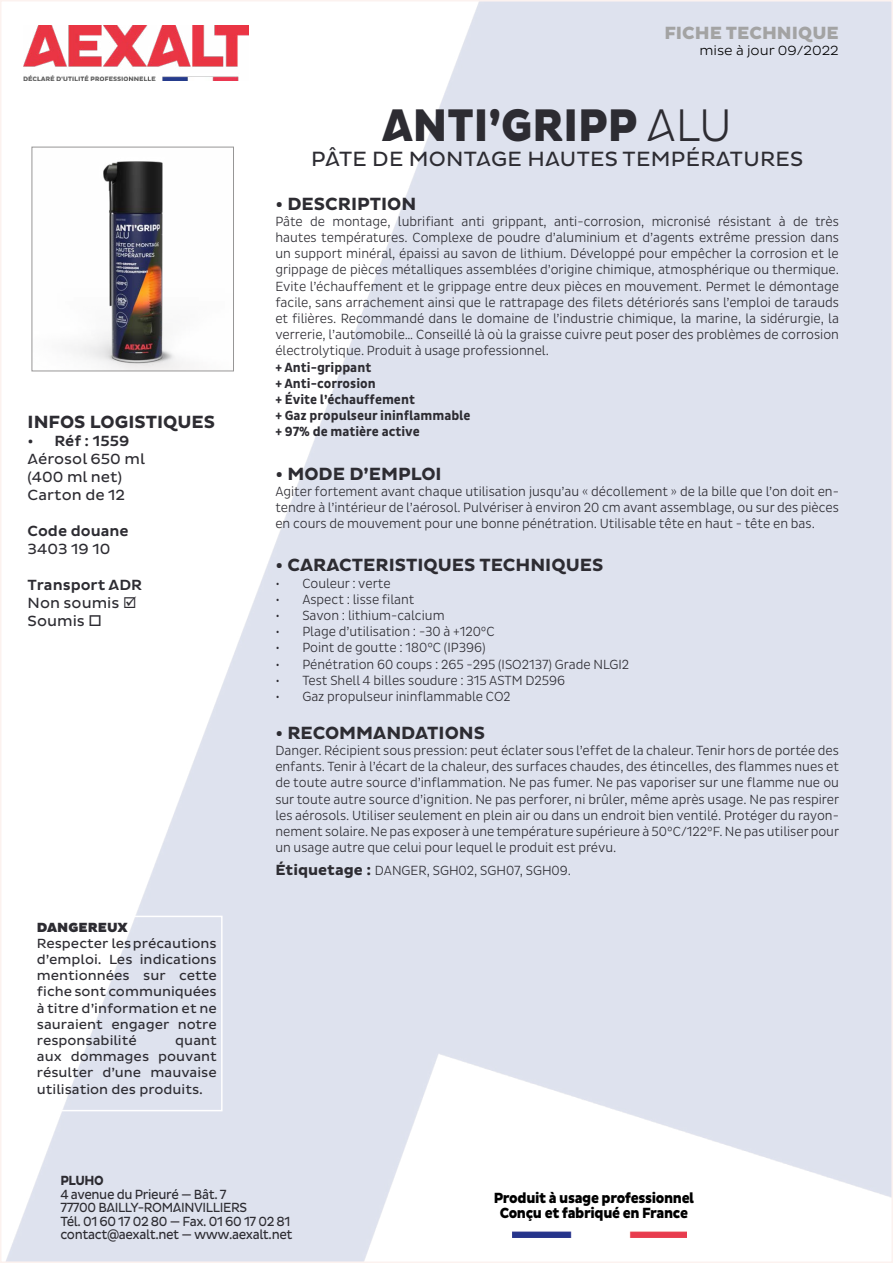
<style>
.page{position:relative;width:893px;height:1263px;background:#fff}
.page>*{position:absolute;margin:0;border:0;box-sizing:border-box;transform-origin:0 0}
.t1{font:46.5px "Aexalt Heavy";color:#2d2c32;scale:.9 1}
.t2{font:21px "Aexalt MS Regular";letter-spacing:.015em;color:#2d2c32}
.t3{font:18px "Aexalt MS Bold";color:#2d2c32}
.t4{font:18px "Aexalt Heavy";color:#a3a3a3}
.t5{font:15px/18px "Aexalt MS Regular";color:#2d2c32}
.t6{font:800 15px/15px "Aexalt";letter-spacing:-.025em;color:#000;text-align:center;scale:.9 1}
.t7{font:15px "Aexalt MS Medium";color:#2d2c32}
.t8{font:300 13.5px/16.2px "Pluto Sans Cond";color:#2d2c32;text-align:justify}
.t9{font:13.5px/16.2px "Aexalt MS Regular";letter-spacing:-.015em;color:#2d2c32;text-align:justify}
.t10{font:13.5px/13.5px "Aexalt MS Regular";letter-spacing:-.015em;color:#2d2c32;scale:.9 1}
.t11{font:700 13.5px/16.2px "Pluto Sans Cond";color:#2d2c32}
.t12{font:13.5px "Aexalt MS Light";color:#000}
.t13{font:13.5px "Aexalt MS Black";color:#2d2c32}
.t14{font:13.5px "Aexalt MS Bold";letter-spacing:-.03em;color:#2d2c32;scale:.9 1}
.s1{font-family:"Aexalt MS Light"}
.s2{font-family:"Pluto Sans";font-weight:700;font-size:15px}
</style>
<div class="page">
<img style="left:6px;top:3px;width:884px;height:1257px">
<img style="left:500px;top:1230px;width:186px;height:7px">
<div style="left:31px;top:916px;width:192px;height:195px;border:2px solid #fff"></div>
<img style="left:23px;top:25px;width:226px;height:55px">
<img style="left:34px;top:149px;width:198px;height:220px">
<div style="left:32px;top:147px;width:202px;height:224px;border:1px solid #979696"></div>
<h3 class="t3" style="left:28px;top:412px;width:189px">INFOS LOGISTIQUES</h3>
<p class="t7" style="left:28px;top:432px;width:103px">• Réf : 1559</p>
<p class="t5" style="left:28px;top:450px;width:119px">Aérosol 650 ml (400 ml net)<br>Carton de 12</p>
<p class="t7" style="left:28px;top:522px;width:103px">Code douane</p>
<p class="t5" style="left:28px;top:540px;width:84px">3403 19 10</p>
<p class="t7" style="left:28px;top:576px;width:116px">Transport ADR</p>
<p class="t5" style="left:28px;top:594px;width:110px">Non soumis ☑<br>Soumis □</p>
<p class="t13" style="left:37px;top:919px;width:92px">DANGEREUX</p>
<p class="t9" style="left:37px;top:935px;width:181px">Respecter les précautions d’emploi. Les indications mentionnées sur cette fiche sont communiquées à titre d’information et ne sauraient engager notre responsabilité</p>
<p class="t9" style="left:37px;top:1032px;width:181px;text-indent:138px">quant aux dommages pouvant résulter d’une mauvaise utilisation des produits.</p>
<h3 class="t4" style="left:664px;top:22px;width:176px">FICHE TECHNIQUE</h3>
<p class="t12" style="left:699px;top:43px;width:141px">mise à jour 09/2022</p>
<h1 class="t1" style="left:382px;top:99px;width:390px">ANTI’GRIPP <span class="s1">ALU</span></h1>
<h2 class="t2" style="left:311px;top:147px;width:494px">PÂTE DE MONTAGE HAUTES TEMPÉRATURES</h2>
<h3 class="t3" style="left:275px;top:193px;width:142px">• DESCRIPTION</h3>
<p class="t8" style="left:275px;top:213px;width:565px">Pâte de montage, lubrifiant anti grippant, anti-corrosion, micronisé résistant à de très hautes températures. Complexe de poudre d’aluminium et d’agents extrême pression dans un support minéral, épaissi au savon de lithium. Développé pour empêcher la corrosion et le grippage de pièces métalliques assemblées d’origine chimique, atmosphérique ou thermique.<br>Evite l’échauffement et le grippage entre deux pièces en mouvement. Permet le démontage facile, sans arrachement ainsi que le rattrapage des filets détériorés sans l’emploi de tarauds et filières. Recommandé dans le domaine de l’industrie chimique, la marine, la sidérurgie, la verrerie, l’automobile… Conseillé là où la graisse cuivre peut poser des problèmes de corrosion électrolytique. Produit à usage professionnel.</p>
<p class="t11" style="left:275px;top:359px;width:197px">+ Anti-grippant<br>+ Anti-corrosion<br>+ Évite l’échauffement<br>+ Gaz propulseur ininflammable + 97% de matière active</p>
<h3 class="t3" style="left:275px;top:463px;width:168px">• MODE D’EMPLOI</h3>
<p class="t8" style="left:275px;top:483px;width:565px">Agiter fortement avant chaque utilisation jusqu’au « décollement » de la bille que l’on doit en&shy;tendre à l’intérieur de l’aérosol. Pulvériser à environ 20 cm avant assemblage, ou sur des pièces en cours de mouvement pour une bonne pénétration. Utilisable tête en haut - tête en bas.</p>
<h3 class="t3" style="left:275px;top:555px;width:329px">• CARACTERISTIQUES TECHNIQUES</h3>
<p class="t8" style="left:275px;top:575px;width:117px">• Couleur : verte</p>
<p class="t8" style="left:275px;top:591px;width:141px">• Aspect : lisse filant</p>
<p class="t8" style="left:275px;top:607px;width:171px">• Savon : lithium-calcium</p>
<p class="t8" style="left:275px;top:624px;width:221px">• Plage d’utilisation : -30 à +120°C</p>
<p class="t8" style="left:275px;top:640px;width:212px">• Point de goutte : 180°C (IP396)</p>
<p class="t8" style="left:275px;top:656px;width:355px">• Pénétration 60 coups : 265 -295 (ISO2137) Grade NLGI2</p>
<p class="t8" style="left:275px;top:672px;width:291px">• Test Shell 4 billes soudure : 315 ASTM D2596</p>
<p class="t8" style="left:275px;top:688px;width:237px">• Gaz propulseur ininflammable CO2</p>
<h3 class="t3" style="left:275px;top:722px;width:211px">• RECOMMANDATIONS</h3>
<p class="t8" style="left:275px;top:742px;width:565px">Danger. Récipient sous pression: peut éclater sous l’effet de la chaleur. Tenir hors de portée des enfants. Tenir à l’écart de la chaleur, des surfaces chaudes, des étincelles, des flammes nues et de toute autre source d’inflammation. Ne pas fumer. Ne pas vaporiser sur une flamme nue ou sur toute autre source d’ignition. Ne pas perforer, ni brûler, même après usage. Ne pas respirer les aérosols. Utiliser seulement en plein air ou dans un endroit bien ventilé. Protéger du rayon&shy;nement solaire. Ne pas exposer à une température supérieure à 50°C/122°F. Ne pas utiliser pour un usage autre que celui pour lequel le produit est prévu.</p>
<p class="t8" style="left:275px;top:862px;width:297px"><span class="s2">Étiquetage :</span> DANGER, SGH02, SGH07, SGH09.</p>
<p class="t14" style="left:60px;top:1173px;width:50px">PLUHO</p>
<p class="t10" style="left:60px;top:1187px;width:260px">4 avenue du Prieuré — Bât. 7<br>77700 BAILLY-ROMAINVILLIERS<br>Tél. 01 60 17 02 80 — Fax. 01 60 17 02 81 contact@aexalt.net — www.aexalt.net</p>
<p class="t6" style="left:494px;top:1191px;width:224px">Produit à usage professionnel<br>Conçu et fabriqué en France</p>
</div>
